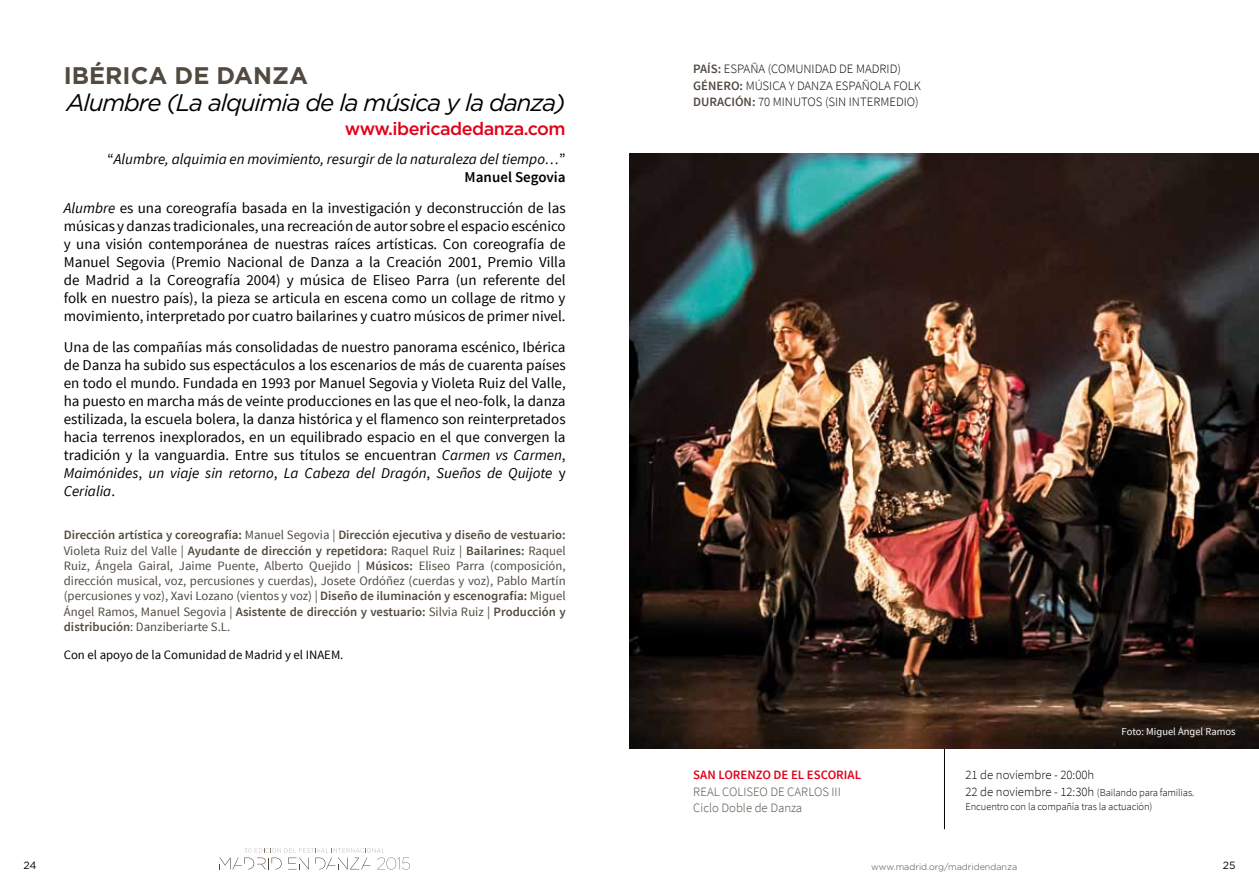
<style>
.page{position:relative;width:1259px;height:893px;background:#fff}
.page>*{position:absolute;margin:0;border:0;box-sizing:border-box;transform-origin:0 0}
.t1{font:italic 24px "Gotham HTF";letter-spacing:-.045em;color:#000}
.t2{font:700 24px "Gotham HTF";color:#514a40}
.t3{font:500 18px "Gotham HTF";letter-spacing:-.03em;color:#e2001a}
.t4{font:15px/18px "Source Sans Pro";color:#000;text-align:justify}
.t5{font:italic 15px/18px "Source Sans Pro";color:#000;text-align:right}
.t6{font:12.75px/15.3px "Source Sans Pro";color:#514a40;text-align:justify}
.t7{font:300 12.75px/16.5px "Source Sans Pro";color:#000}
.t8{font:12.75px "Source Sans Pro";color:#000}
.t9{font:300 12.75px/16.5px "Source Sans Pro";color:#514a40}
.t10{font:600 12.75px "Source Sans Pro";color:#e2001a}
.t11{font:300 10.5px/14.2px "Source Sans Pro";letter-spacing:-.01em;color:#000}
.t12{font:10.5px "Source Sans Pro";color:#fff}
.t13{font:10.5px "Gotham HTF";color:#000}
.t14{font:300 9px "Gotham HTF";color:#514a40}
.s1{font-style:normal}
.s2{font-weight:600;font-style:normal}
.s3{font-style:italic}
.s4{font-weight:600}
.s5{font-weight:600;color:#514a40}
.s6{font-size:12.75px}
</style>
<div class="page">
<svg style="left:219px;top:847px;width:191px;height:23px"></svg>
<hr style="left:944px;top:748px;width:1px;height:81px;background:#000">
<img style="left:629px;top:153px;width:630px;height:595px">
<h1 class="t2" style="left:64px;top:61px;width:246px">IBÉRICA DE DANZA</h1>
<h1 class="t1" style="left:66px;top:89px;width:501px">Alumbre (La alquimia de la música y la danza)</h1>
<p class="t3" style="left:345px;top:118px;width:222px">www.ibericadedanza.com</p>
<p class="t5" style="left:107px;top:150px;width:460px"><span class="s1">“</span>Alumbre, alquimia en movimiento, resurgir de la naturaleza del tiempo…<span class="s1">”<br></span><span class="s2">Manuel Segovia</span></p>
<p class="t4" style="left:64px;top:199px;width:503px"><span class="s3">Alumbre</span> es una coreografía basada en la investigación y deconstrucción de las músicas y danzas tradicionales, una recreación de autor sobre el espacio escénico y una visión contemporánea de nuestras raíces artísticas. Con coreografía de Manuel Segovia (Premio Nacional de Danza a la Creación 2001, Premio Villa de Madrid a la Coreografía 2004) y música de Eliseo Parra (un referente del folk en nuestro país), la pieza se articula en escena como un collage de ritmo y movimiento, interpretado por cuatro bailarines y cuatro músicos de primer nivel.</p>
<p class="t4" style="left:64px;top:338px;width:503px">Una de las compañías más consolidadas de nuestro panorama escénico, Ibérica de Danza ha subido sus espectáculos a los escenarios de más de cuarenta países en todo el mundo. Fundada en 1993 por Manuel Segovia y Violeta Ruiz del Valle, ha puesto en marcha más de veinte producciones en las que el neo-folk, la danza estilizada, la escuela bolera, la danza histórica y el flamenco son reinterpretados hacia terrenos inexplorados, en un equilibrado espacio en el que convergen la tradición y la vanguardia. Entre sus títulos se encuentran <span class="s3">Carmen vs Carmen</span>, <span class="s3">Maimónides</span>, <span class="s3">un viaje sin retorno</span>, <span class="s3">La Cabeza del Dragón</span>, <span class="s3">Sueños de Quijote</span> y <span class="s3">Cerialia</span>.</p>
<p class="t6" style="left:64px;top:528px;width:503px"><span class="s4">Dirección artística y coreografía:</span> Manuel Segovia | <span class="s4">Dirección ejecutiva y diseño de vestuario:<br></span>Violeta Ruiz del Valle | <span class="s4">Ayudante de dirección y repetidora:</span> Raquel Ruiz | <span class="s4">Bailarines:</span> Raquel Ruiz, Ángela Gairal, Jaime Puente, Alberto Quejido | <span class="s4">Músicos:</span> Eliseo Parra (composición, dirección musical, voz, percusiones y cuerdas), Josete Ordóñez (cuerdas y voz), Pablo Martín (percusiones y voz), Xavi Lozano (vientos y voz) | <span class="s4">Diseño de iluminación y escenografía:</span> Miguel Ángel Ramos, Manuel Segovia | <span class="s4">Asistente de dirección y vestuario:</span> Silvia Ruiz | <span class="s4">Producción y distribución</span>: Danziberiarte S.L.</p>
<p class="t8" style="left:64px;top:647px;width:281px">Con el apoyo de la Comunidad de Madrid y el INAEM.</p>
<p class="t7" style="left:693px;top:61px;width:209px"><span class="s5">País:</span> ESPAÑA (Comunidad de Madrid)<br><span class="s5">Gén ero:</span> música y danza españ</p>
<p class="t7" style="left:693px;top:77px;width:229px;text-align:right">ola folk<br><span class="s5">Duración:</span> 70 minutos (sin intermedio)</p>
<p class="t10" style="left:693px;top:767px;width:122px">SAN LORENZO DE EL ESCO</p>
<p class="t10" style="left:836px;top:767px;width:26px">RIAL</p>
<p class="t9" style="left:693px;top:783px;width:142px">REAL COLI SEO DE CARLOS III<br>Ciclo Doble de Danza</p>
<p class="t12" style="left:1121px;top:725px;width:115px">Foto: Miguel Ángel Ramos</p>
<p class="t7" style="left:965px;top:767px;width:130px">21 de noviembre - 20:00h</p>
<p class="t11" style="left:965px;top:785px;width:230px"><span class="s6">22 de noviembre - 12:30h</span> (Bailando para familias.<br>Encuentro con la compañía tras la actuación)</p>
<p class="t13" style="left:23px;top:860px;width:15px">24</p>
<p class="t14" style="left:871px;top:861px;width:147px">www.madrid.org/madridendanza</p>
<p class="t13" style="left:1222px;top:860px;width:14px">25</p>
</div>
